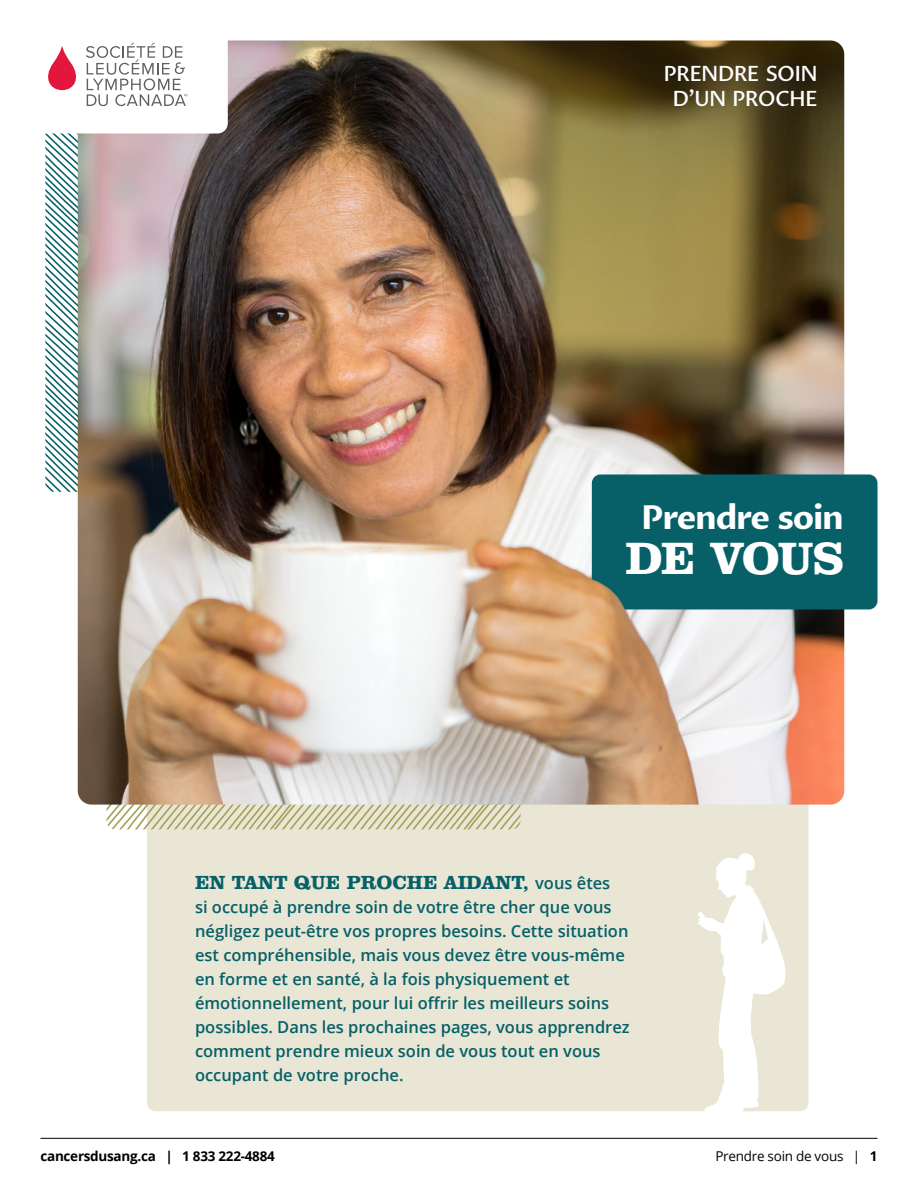
<style>
.page{position:relative;width:918px;height:1188px;background:#fff}
.page>*{position:absolute;margin:0;border:0;box-sizing:border-box;transform-origin:0 0}
.t1{font:700 46.5px "Clarendon BT";letter-spacing:-.04em;color:#fff}
.t2{font:700 33px "Proza Libre";letter-spacing:-.04em;color:#fff}
.t3{font:500 21px/25.2px "Proza Libre";letter-spacing:-.04em;color:#fff;text-align:center}
.t4{font:700 19.5px "Clarendon BT";color:#056068}
.t5{font:600 16.5px/24px "Open Sans";color:#056068}
.t6{font:700 13.5px "Open Sans";letter-spacing:-.02em;color:#000}
.t7{font:13.5px "Open Sans";letter-spacing:-.02em;color:#000}
.s1{font-family:"Open Sans";font-weight:600;font-size:16.5px}
.s2{font-weight:700}
</style>
<div class="page">
<div style="left:147px;top:722px;width:662px;height:389px;background:#e9e6d5;border-radius:9px"></div>
<svg style="left:107px;top:805px;width:414px;height:24px"></svg>
<img style="left:78px;top:40px;width:766px;height:765px">
<hr style="left:40px;top:1138px;width:838px;height:1px;background:#000">
<svg style="left:698px;top:853px;width:88px;height:259px"></svg>
<div style="left:592px;top:474px;width:286px;height:135px;background:#076068;border-radius:9px"></div>
<img style="left:45px;top:40px;width:183px;height:452px">
<p class="t3" style="left:664px;top:61px;width:156px">PRENDRE SOIN<br>D’UN PROCHE</p>
<h2 class="t2" style="left:641px;top:497px;width:204px">Prendre soin</h2>
<h1 class="t1" style="left:626px;top:529px;width:220px">DE VOUS</h1>
<p class="t4" style="left:195px;top:871px;width:417px">EN TANT QUE PROCHE AIDANT, <span class="s1">vous êtes</span></p>
<p class="t5" style="left:195px;top:895px;width:436px">si occupé à prendre soin de votre être cher que vous négligez peut-être vos propres besoins. Cette situation est compréhensible, mais vous devez être vous-même en forme et en santé, à la fois physiquement et émotionnellement, pour lui offrir les meilleurs soins possibles. Dans les prochaines pages, vous apprendrez comment prendre mieux soin de vous tout en vous occupant de votre proche.</p>
<p class="t6" style="left:40px;top:1147px;width:236px">cancersdusang.ca | 1 833 222-4884</p>
<p class="t7" style="left:715px;top:1147px;width:164px">Prendre soin de vous | <span class="s2">1</span></p>
</div>
